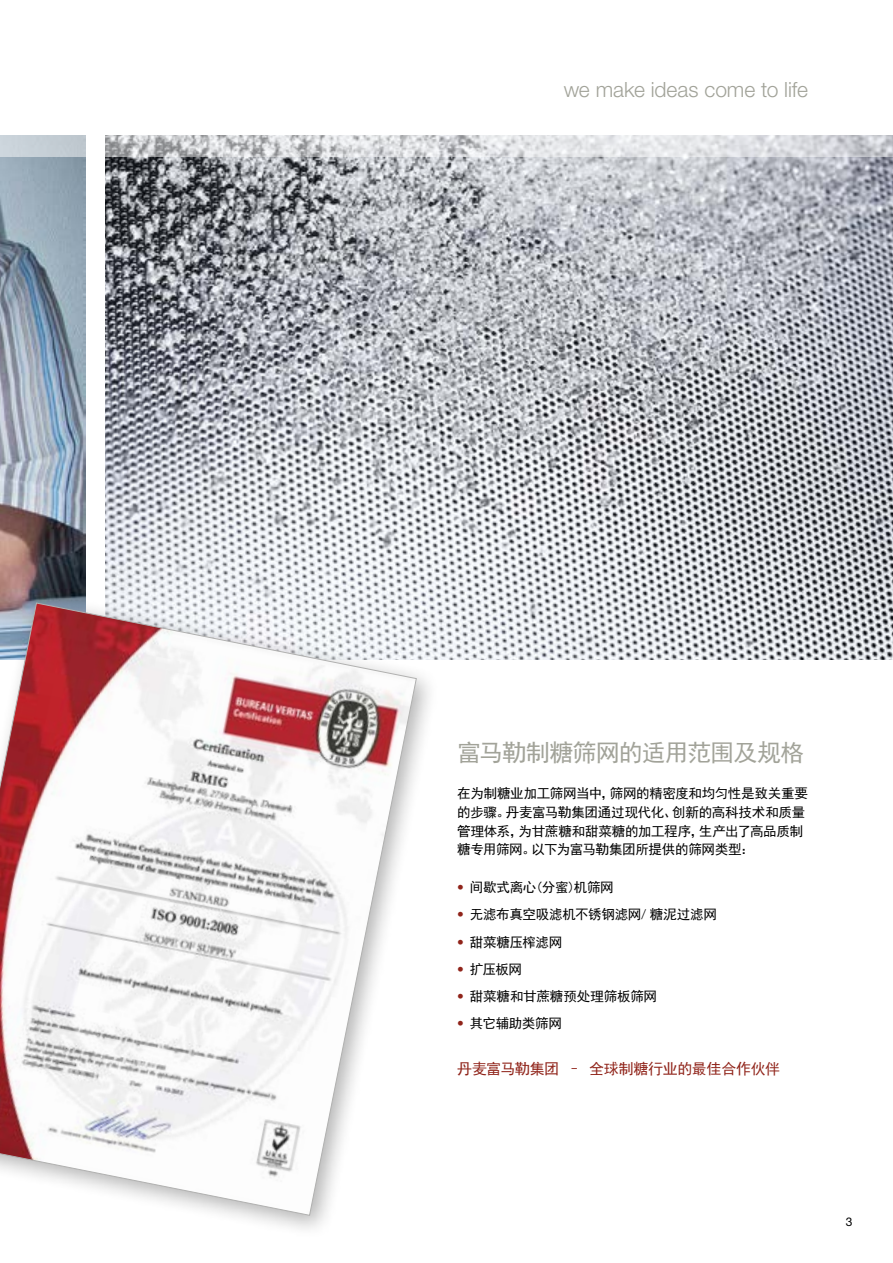
<style>
.page{position:relative;width:893px;height:1263px;background:#fff}
.page>*{position:absolute;margin:0;border:0;box-sizing:border-box;transform-origin:0 0}
.t1{font:24px "Sim Hei";letter-spacing:-.035em;color:#a2a399}
.t2{font:300 21px "Helvetica Neue LT Std";color:#a2a399}
.t3{font:15px "Sim Hei";letter-spacing:-.025em;color:#90241a}
.Text{font:13.5px/18.8px "Sim Hei";letter-spacing:-.02em;color:#000}
.t4{font:12px "Helvetica Neue LT Std";color:#000}
.s1{font-family:"Helvetica Neue LT Std";font-weight:300;color:#90241a}
.s2{font-family:"Helvetica Neue LT Std";font-weight:300}
</style>
<div class="page">
<img style="left:0;top:157px;width:85px;height:435px">
<img style="left:105px;top:157px;width:788px;height:502px">
<svg style="left:0;top:136px;width:893px;height:21px"></svg>
<div style="left:0;top:592px;width:440px;height:647px;background:#000;opacity:.3"></div>
<svg style="left:0;top:602px;width:417px;height:614px"></svg>
<p class="t2" style="left:564px;top:77px;width:246px">we make ideas come to life</p>
<p class="t1" style="left:457px;top:740px;width:348px">富马勒制糖筛网的适用范围及规格</p>
<p class="Text" style="left:457px;top:784px;width:352px">在为制糖业加工筛网当中，筛网的精密度和均匀性是致关重要的步骤。丹麦富马勒集团通过现代化、创新的高科技术和质量管理体系，为甘蔗糖和甜菜糖的加工程序，生产出了高品质制糖专用筛网。以下为富马勒集团所提供的筛网类型：</p>
<p class="Text" style="left:457px;top:878px;width:158px"><span class="s1">•</span> 间歇式离心(分蜜)机筛网</p>
<p class="Text" style="left:457px;top:905px;width:261px"><span class="s1">•</span> 无滤布真空吸滤机不锈钢滤网<span class="s2">/</span> 糖泥过滤网</p>
<p class="Text" style="left:457px;top:932px;width:107px"><span class="s1">•</span> 甜菜糖压榨滤网</p>
<p class="Text" style="left:457px;top:960px;width:67px"><span class="s1">•</span> 扩压板网</p>
<p class="Text" style="left:457px;top:987px;width:201px"><span class="s1">•</span> 甜菜糖和甘蔗糖预处理筛板筛网</p>
<p class="Text" style="left:457px;top:1014px;width:106px"><span class="s1">•</span> 其它辅助类筛网</p>
<p class="t3" style="left:457px;top:1061px;width:324px">丹麦富马勒集团 – 全球制糖行业的最佳合作伙伴</p>
<p class="t4" style="left:846px;top:1214px;width:8px">3</p>
</div>
